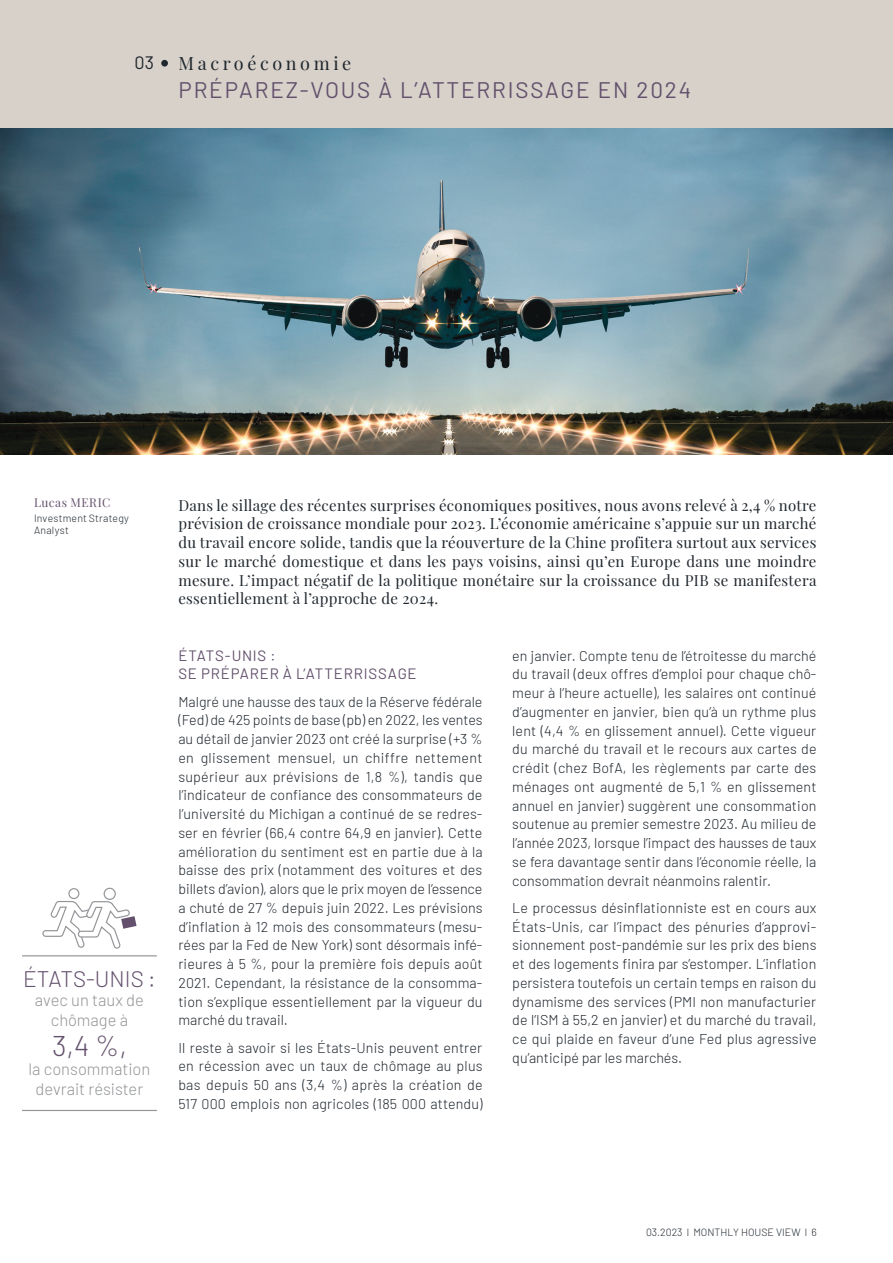
<style>
.page{position:relative;width:893px;height:1263px;background:#fff}
.page>*{position:absolute;margin:0;border:0;box-sizing:border-box;transform-origin:0 0}
.t1{font:300 28.5px "Barlow";color:#63506c}
.Sous_titre_IN{font:22.5px "Barlow";letter-spacing:.08em;color:#63506c}
.t2{font:300 22.5px "Barlow";color:#63506c}
.Titre_IN{font:18px "Playfair Display";letter-spacing:.2em;color:#1f262d}
.puce_sommaire{font:18px "Barlow";color:#1f262d}
.t3{font:300 16.5px/19.5px "Barlow";color:#939598;text-align:center}
.Amorce_partie{font:15px/18.8px "Playfair Display";letter-spacing:.02em;color:#1f262d;text-align:justify}
.Sous_titre_texte{font:15px/18px "Barlow";letter-spacing:.055em;color:#63506c}
.Body_texte{font:300 14.25px/18.8px "Barlow";color:#1f262d;text-align:justify}
.t4{font:12px "Playfair Display";letter-spacing:.045em;color:#63506c}
.t5{font:300 10.5px/12px "Barlow";letter-spacing:.015em;color:#1f262d}
</style>
<div class="page">
<img style="left:0;top:128px;width:893px;height:326px">
<hr style="left:22px;top:955px;width:135px;height:1px;background:#939598">
<hr style="left:22px;top:1110px;width:135px;height:1px;background:#939598">
<svg style="left:42px;top:887px;width:95px;height:62px"></svg>
<div style="left:0;top:0;width:893px;height:128px;background:#d7d1ca"></div>
<div style="left:161px;top:60px;width:7px;height:7px;background:#1f262d;border-radius:50%"></div>
<p class="puce_sommaire" style="left:134px;top:50px;width:21px">03</p>
<p class="Titre_IN" style="left:179px;top:49px;width:174px">Macroéconomie</p>
<p class="Sous_titre_IN" style="left:179px;top:74px;width:514px">PRÉPAREZ-VOUS À L’ATTERRISSAGE EN 2024</p>
<p class="t4" style="left:34px;top:493px;width:78px">Lucas MERIC</p>
<p class="t5" style="left:34px;top:511px;width:97px">Investment Strategy<br>Analyst</p>
<p class="t2" style="left:23px;top:962px;width:134px">ÉTATS-UNIS :</p>
<p class="t3" style="left:35px;top:989px;width:110px">avec un taux de chômage à</p>
<p class="t1" style="left:52px;top:1025px;width:76px">3,4 %,</p>
<p class="t3" style="left:29px;top:1058px;width:123px">la consommation devrait résister</p>
<p class="Amorce_partie" style="left:178px;top:494px;width:640px">Dans le sillage des récentes surprises économiques positives, nous avons relevé à 2,4 % notre prévision de croissance mondiale pour 2023. L’économie américaine s’appuie sur un marché du travail encore solide, tandis que la réouverture de la Chine profitera surtout aux services sur le marché domestique et dans les pays voisins, ainsi qu’en Europe dans une moindre mesure. L’impact négatif de la politique monétaire sur la croissance du PIB se manifestera essentiellement à l’approche de 2024.</p>
<p class="Sous_titre_texte" style="left:178px;top:646px;width:240px">ÉTATS-UNIS :<br>SE PRÉPARER À L’ATTERRISSAGE</p>
<p class="Body_texte" style="left:178px;top:691px;width:306px">Malgré une hausse des taux de la Réserve fédérale (Fed) de 425 points de base (pb) en 2022, les ventes au détail de janvier 2023 ont créé la surprise (+3 % en glissement mensuel, un chiffre nettement supérieur aux prévisions de 1,8 %), tandis que l’indicateur de confiance des consommateurs de l’université du Michigan a continué de se redres&shy;ser en février (66,4 contre 64,9 en janvier). Cette amélioration du sentiment est en partie due à la baisse des prix (notamment des voitures et des billets d’avion), alors que le prix moyen de l’essence a chuté de 27 % depuis juin 2022. Les prévisions d’inflation à 12 mois des consommateurs (mesu&shy;rées par la Fed de New York) sont désormais infé&shy;rieures à 5 %, pour la première fois depuis août 2021. Cependant, la résistance de la consomma&shy;tion s’explique essentiellement par la vigueur du marché du travail.</p>
<p class="Body_texte" style="left:178px;top:1037px;width:306px">Il reste à savoir si les États-Unis peuvent entrer en récession avec un taux de chômage au plus bas depuis 50 ans (3,4 %) après la création de 517 000 emplois non agricoles (185 000 attendu)</p>
<p class="Body_texte" style="left:512px;top:645px;width:306px">en janvier. Compte tenu de l’étroitesse du marché du travail (deux offres d’emploi pour chaque chô&shy;meur à l’heure actuelle), les salaires ont continué d’augmenter en janvier, bien qu’à un rythme plus lent (4,4 % en glissement annuel). Cette vigueur du marché du travail et le recours aux cartes de crédit (chez BofA, les règlements par carte des ménages ont augmenté de 5,1 % en glissement annuel en janvier) suggèrent une consommation soutenue au premier semestre 2023. Au milieu de l’année 2023, lorsque l’impact des hausses de taux se fera davantage sentir dans l’économie réelle, la consommation devrait néanmoins ralentir.</p>
<p class="Body_texte" style="left:512px;top:897px;width:306px">Le processus désinflationniste est en cours aux États-Unis, car l’impact des pénuries d’approvi&shy;sionnement post-pandémie sur les prix des biens et des logements finira par s’estomper. L’inflation persistera toutefois un certain temps en raison du dynamisme des services (PMI non manufacturier de l’ISM à 55,2 en janvier) et du marché du travail, ce qui plaide en faveur d’une Fed plus agressive qu’anticipé par les marchés.</p>
<p class="t5" style="left:646px;top:1226px;width:172px">03.2023 l MONTHLY HOUSE VIEW l 6</p>
</div>
